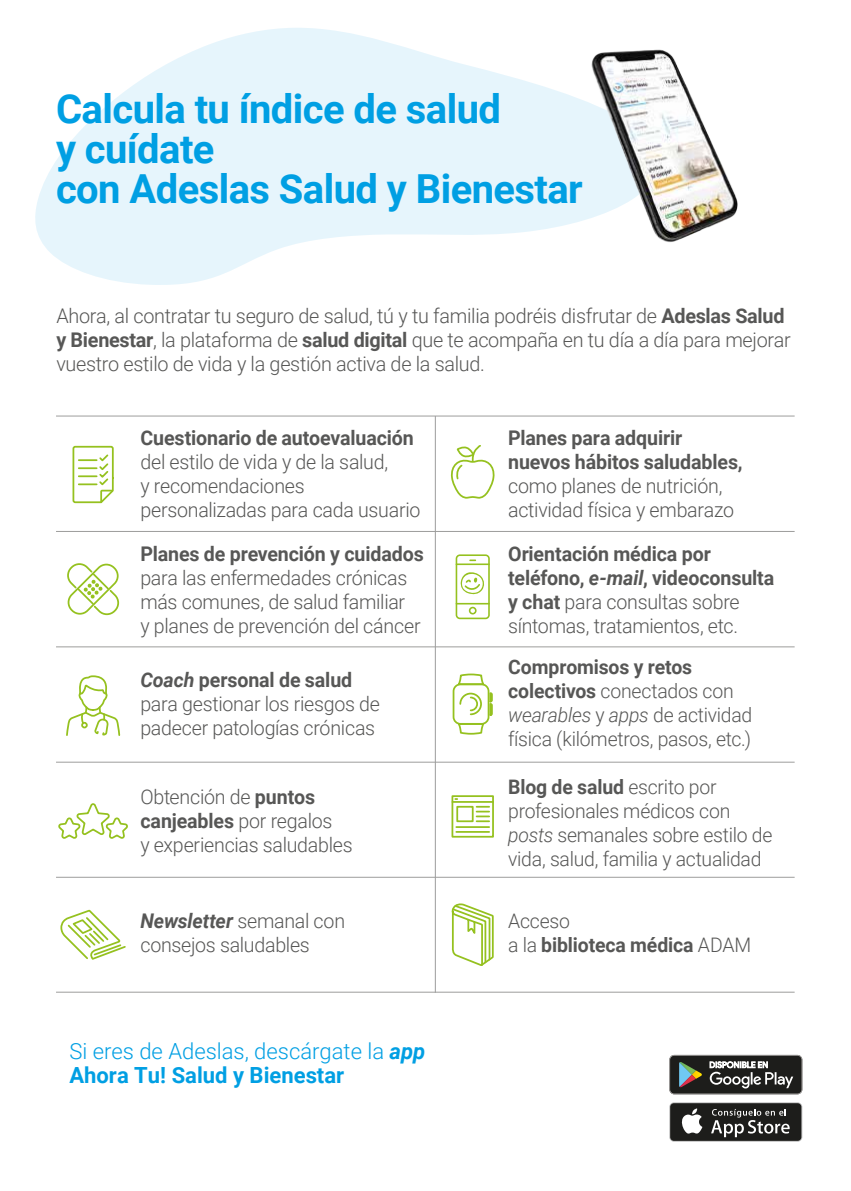
<style>
.page{position:relative;width:851px;height:1191px;background:#fff}
.page>*{position:absolute;margin:0;border:0;box-sizing:border-box;transform-origin:0 0}
.t1{font:700 40px/40px "Roboto";letter-spacing:-.015em;color:#009fe3}
.t2{font:300 22.2px/24px "Roboto";color:#009fe3}
.t3{font:300 20.2px/24px "Roboto";letter-spacing:-.015em;color:#575756}
.t4{font:700 20.2px/24px "Roboto";letter-spacing:-.005em;color:#575756}
.t5{font:300 20px/24px "Roboto";letter-spacing:-.015em;color:#575756}
.t6{font:700 20px/24px "Roboto";letter-spacing:-.005em;color:#575756}
.s1{font-weight:700}
.s2{font-weight:700;font-style:italic}
.s3{font-style:italic}
.s4{font-weight:300}
</style>
<div class="page">
<hr style="left:56px;top:991px;width:738px;height:1px;background:#9d9d9c">
<hr style="left:56px;top:415px;width:738px;height:1px;background:#9d9d9c">
<hr style="left:56px;top:531px;width:738px;height:1px;background:#9d9d9c">
<hr style="left:56px;top:646px;width:738px;height:1px;background:#9d9d9c">
<hr style="left:435px;top:416px;width:1px;height:576px;background:#9d9d9c">
<hr style="left:56px;top:761px;width:738px;height:1px;background:#9d9d9c">
<hr style="left:56px;top:876px;width:738px;height:1px;background:#9d9d9c">
<svg style="left:72px;top:445px;width:42px;height:59px"></svg>
<svg style="left:450px;top:445px;width:45px;height:54px"></svg>
<svg style="left:67px;top:563px;width:53px;height:53px"></svg>
<svg style="left:455px;top:554px;width:34px;height:65px"></svg>
<svg style="left:451px;top:903px;width:43px;height:63px"></svg>
<svg style="left:452px;top:673px;width:41px;height:62px"></svg>
<svg style="left:60px;top:909px;width:66px;height:51px"></svg>
<div style="left:451px;top:795px;width:43px;height:42px;border:2px solid #95c11f"></div>
<hr style="left:452px;top:801px;width:41px;height:2px;background:#95c11f">
<div style="left:456px;top:806px;width:17px;height:16px;border:2px solid #95c11f"></div>
<svg style="left:476px;top:806px;width:13px;height:16px"></svg>
<hr style="left:456px;top:826px;width:33px;height:2px;background:#95c11f">
<hr style="left:456px;top:831px;width:33px;height:1px;background:#95c11f">
<svg style="left:66px;top:675px;width:55px;height:61px"></svg>
<svg style="left:58px;top:803px;width:70px;height:36px"></svg>
<svg style="left:35px;top:28px;width:499px;height:257px;fill:#e6f5fc"></svg>
<img style="left:534px;top:49px;width:204px;height:193px">
<svg style="left:669px;top:1055px;width:133px;height:39px"></svg>
<svg style="left:669px;top:1102px;width:133px;height:39px"></svg>
<div style="left:670px;top:1103px;width:131px;height:37px;background:#1d1d1b;border-radius:4px"></div>
<svg style="left:681px;top:1108px;width:21px;height:25px"></svg>
<svg style="left:711px;top:1109px;width:78px;height:28px"></svg>
<h1 class="t1" style="left:56px;top:87px;width:528px">Calcula tu índice de salud<br>y cuídate<br>con Adeslas Salud y Bienestar</h1>
<p class="t3" style="left:56px;top:303px;width:736px">Ahora, al contratar tu seguro de salud, tú y tu familia podréis disfrutar de <span class="s1">Adeslas Salud y Bienestar</span>, la plataforma de <span class="s1">salud digital</span> que te acompaña en tu día a día para mejorar vuestro estilo de vida y la gestión activa de la salud.</p>
<p class="t4" style="left:140px;top:425px;width:275px">Cuestionario de autoevaluación</p>
<p class="t3" style="left:140px;top:449px;width:281px">del estilo de vida y de la salud,<br>y recomendaciones personalizadas para cada usuario</p>
<p class="t4" style="left:140px;top:540px;width:285px">Planes de prevención y cuidados</p>
<p class="t3" style="left:140px;top:564px;width:282px">para las enfermedades crónicas más comunes, de salud familiar<br>y planes de prevención del cáncer</p>
<p class="t3" style="left:140px;top:666px;width:241px"><span class="s2">Coach</span> <span class="s1">personal de salud </span>para gestionar los riesgos de padecer patologías crónicas</p>
<p class="t3" style="left:140px;top:783px;width:214px">Obtención de <span class="s1">puntos canjeables</span> por regalos<br>y experiencias saludables</p>
<p class="t3" style="left:140px;top:907px;width:206px"><span class="s2">Newsletter</span> semanal con consejos saludables</p>
<p class="t2" style="left:69px;top:1038px;width:357px">Si eres de Adeslas, descárgate la <span class="s2">app<br></span><span class="s1">Ahora Tu! Salud y Bienestar</span></p>
<p class="t4" style="left:508px;top:425px;width:236px">Planes para adquirir nuevos hábitos saludables,</p>
<p class="t3" style="left:508px;top:473px;width:227px">como planes de nutrición, actividad física y embarazo</p>
<p class="t4" style="left:508px;top:540px;width:268px">Orientación médica por teléfono, <span class="s3">e-mail</span>, videoconsulta y chat <span class="s4">para consultas sobre síntomas, tratamientos, etc.</span></p>
<p class="t5" style="left:508px;top:654px;width:246px"><span class="s1">Compromisos y retos colectivos</span> conectados con <span class="s3">wearables</span> y <span class="s3">apps</span> de actividad física (kilómetros, pasos, etc.)</p>
<p class="t5" style="left:508px;top:773px;width:266px"><span class="s1">Blog de salud</span> escrito por profesionales médicos con <span class="s3">posts</span> semanales sobre estilo de vida, salud, familia y actualidad</p>
<p class="t6" style="left:508px;top:907px;width:245px"><span class="s4">Acceso<br>a la</span> biblioteca médica <span class="s4">ADAM</span></p>
</div>
